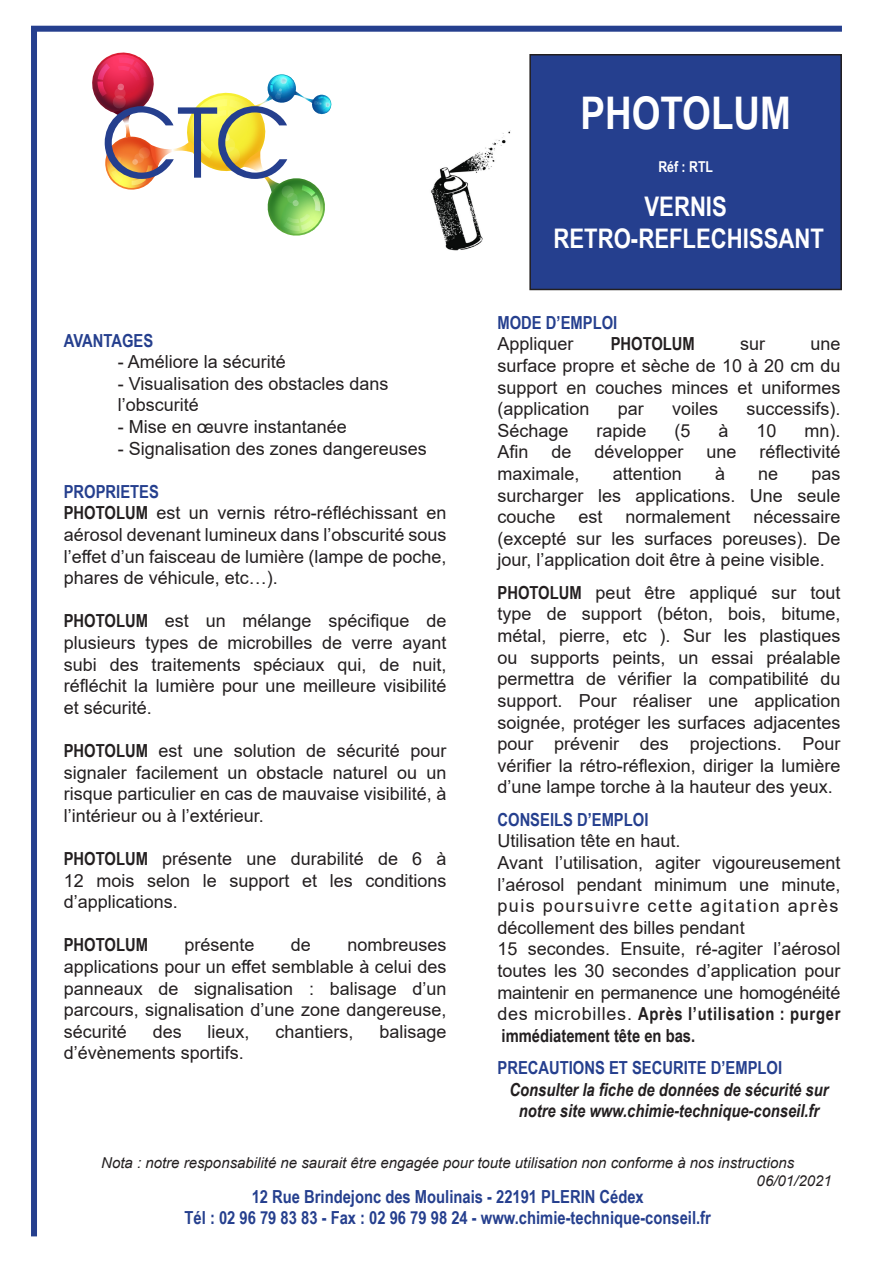
<style>
.page{position:relative;width:893px;height:1263px;background:#fff}
.page>*{position:absolute;margin:0;border:0;box-sizing:border-box;transform-origin:0 0}
.t1{font:700 45px "Arial Narrow";color:#fff}
.t2{font:700 27px "Arial Narrow";color:#fff}
.t3{font:18px/21.6px "Arial";color:#231f20}
.t4{font:700 18px "Arial Narrow";color:#253f8e}
.t5{font:italic 700 18px/21.6px "Arial Narrow";color:#231f20;text-align:center}
.t6{font:700 18px "Arial Narrow";color:#231f20}
.t7{font:italic 15px "Arial";color:#231f20}
.t8{font:700 15px "Arial Narrow";color:#fff}
.s1{font-family:"Arial Narrow";font-weight:700}
</style>
<div class="page">
<div style="left:530px;top:55px;width:311px;height:234px;background:#253f8e"></div>
<div style="left:529px;top:54px;width:313px;height:236px;border:2px solid #231f20"></div>
<div style="left:31px;top:26px;width:811px;height:6px;background:#253f8e"></div>
<div style="left:31px;top:29px;width:6px;height:1207px;background:#253f8e"></div>
<img style="left:92px;top:52px;width:240px;height:184px">
<img style="left:430px;top:130px;width:81px;height:121px">
<p class="t4" style="left:64px;top:327px;width:91px">AVANTAGES</p>
<p class="t3" style="left:118px;top:351px;width:170px">- Améliore la sécurité</p>
<p class="t3" style="left:118px;top:372px;width:272px">- Visualisation des obstacles dans</p>
<p class="t3" style="left:118px;top:394px;width:83px">l’obscurité</p>
<p class="t3" style="left:118px;top:416px;width:231px">- Mise en œuvre instantanée</p>
<p class="t3" style="left:118px;top:437px;width:311px">- Signalisation des zones dangereuses</p>
<p class="t4" style="left:64px;top:478px;width:97px">PROPRIETES</p>
<p class="t3" style="left:64px;top:502px;width:384px;text-align:justify"><span class="s1">PHOTOLUM</span> est un vernis rétro-réfléchissant en aérosol devenant lumineux dans l’obscurité sous l’effet d’un faisceau de lumière (lampe de poche, phares de véhicule, etc…).</p>
<p class="t3" style="left:64px;top:610px;width:384px"><span class="s1">PHOTOLUM</span> est un mélange spécifique de</p>
<p class="t3" style="left:64px;top:632px;width:384px">plusieurs types de microbilles de verre ayant subi des traitements spéciaux qui, de nuit,</p>
<p class="t3" style="left:64px;top:675px;width:384px">réfléchit la lumière pour une meilleure visibilité et sécurité.</p>
<p class="t3" style="left:64px;top:740px;width:384px;text-align:justify"><span class="s1">PHOTOLUM</span> est une solution de sécurité pour signaler facilement un obstacle naturel ou un risque particulier en cas de mauvaise visibilité, à l’intérieur ou à l’extérieur.</p>
<p class="t3" style="left:64px;top:848px;width:384px"><span class="s1">PHOTOLUM</span> présente une durabilité de 6 à</p>
<p class="t3" style="left:64px;top:869px;width:384px">12 mois selon le support et les conditions</p>
<p class="t3" style="left:64px;top:891px;width:116px">d’applications.</p>
<p class="t6" style="left:64px;top:931px;width:86px">PHOTOLUM</p>
<p class="t3" style="left:184px;top:934px;width:72px">présente</p>
<p class="t3" style="left:291px;top:934px;width:22px">de</p>
<p class="t3" style="left:347px;top:934px;width:101px">nombreuses</p>
<p class="t3" style="left:64px;top:956px;width:384px">applications pour un effet semblable à celui des</p>
<p class="t3" style="left:64px;top:977px;width:384px">panneaux de signalisation : balisage d’un</p>
<p class="t3" style="left:64px;top:999px;width:384px">parcours, signalisation d’une zone dangereuse,</p>
<p class="t3" style="left:64px;top:1020px;width:65px">sécurité</p>
<p class="t3" style="left:153px;top:1020px;width:31px">des</p>
<p class="t3" style="left:208px;top:1020px;width:44px">lieux,</p>
<p class="t3" style="left:275px;top:1020px;width:80px">chantiers,</p>
<p class="t3" style="left:379px;top:1020px;width:69px">balisage</p>
<p class="t3" style="left:64px;top:1042px;width:182px">d’évènements sportifs.</p>
<p class="t1" style="left:580px;top:79px;width:212px">PHOTOLUM</p>
<p class="t8" style="left:658px;top:156px;width:56px">Réf : RTL</p>
<p class="t2" style="left:644px;top:186px;width:84px">VERNIS</p>
<p class="t2" style="left:553px;top:218px;width:272px">RETRO-REFLECHISSANT</p>
<p class="t4" style="left:497px;top:309px;width:121px">MODE D’EMPLOI</p>
<p class="t3" style="left:497px;top:333px;width:78px">Appliquer</p>
<p class="t6" style="left:611px;top:330px;width:86px">PHOTOLUM</p>
<p class="t3" style="left:740px;top:333px;width:27px">sur</p>
<p class="t3" style="left:810px;top:333px;width:32px">une</p>
<p class="t3" style="left:497px;top:355px;width:344px">surface propre et sèche de 10 à 20 cm du</p>
<p class="t3" style="left:497px;top:376px;width:344px">support en couches minces et uniformes</p>
<p class="t3" style="left:497px;top:398px;width:94px">(application</p>
<p class="t3" style="left:618px;top:398px;width:28px">par</p>
<p class="t3" style="left:672px;top:398px;width:48px">voiles</p>
<p class="t3" style="left:746px;top:398px;width:96px">successifs).</p>
<p class="t3" style="left:497px;top:420px;width:73px">Séchage</p>
<p class="t3" style="left:596px;top:420px;width:52px">rapide</p>
<p class="t3" style="left:674px;top:420px;width:18px">(5</p>
<p class="t3" style="left:718px;top:420px;width:12px">à</p>
<p class="t3" style="left:756px;top:420px;width:22px">10</p>
<p class="t3" style="left:804px;top:420px;width:38px">mn).</p>
<p class="t3" style="left:497px;top:441px;width:33px">Afin</p>
<p class="t3" style="left:551px;top:441px;width:22px">de</p>
<p class="t3" style="left:594px;top:441px;width:91px">développer</p>
<p class="t3" style="left:706px;top:441px;width:32px">une</p>
<p class="t3" style="left:759px;top:441px;width:83px">réflectivité</p>
<p class="t3" style="left:497px;top:463px;width:84px">maximale,</p>
<p class="t3" style="left:613px;top:463px;width:71px">attention</p>
<p class="t3" style="left:715px;top:463px;width:12px">à</p>
<p class="t3" style="left:758px;top:463px;width:22px">ne</p>
<p class="t3" style="left:811px;top:463px;width:31px">pas</p>
<p class="t3" style="left:497px;top:484px;width:344px">surcharger les applications. Une seule couche</p>
<p class="t3" style="left:578px;top:506px;width:26px">est</p>
<p class="t3" style="left:625px;top:506px;width:107px">normalement</p>
<p class="t3" style="left:753px;top:506px;width:89px">nécessaire</p>
<p class="t3" style="left:497px;top:528px;width:344px">(excepté sur les surfaces poreuses). De jour, l’application doit être à peine visible.</p>
<p class="t3" style="left:497px;top:582px;width:344px"><span class="s1">PHOTOLUM</span> peut être appliqué sur tout type de support (béton, bois, bitume,</p>
<p class="t3" style="left:497px;top:625px;width:344px">métal, pierre, etc ). Sur les plastiques ou supports peints, un essai préalable</p>
<p class="t3" style="left:497px;top:668px;width:344px">permettra de vérifier la compatibilité du support. Pour réaliser une application</p>
<p class="t3" style="left:497px;top:711px;width:344px">soignée, protéger les surfaces adjacentes pour prévenir des projections. Pour</p>
<p class="t3" style="left:497px;top:754px;width:344px">vérifier la rétro-réflexion, diriger la lumière d’une lampe torche à la hauteur des yeux.</p>
<p class="t4" style="left:497px;top:806px;width:152px">CONSEILS D’EMPLOI</p>
<p class="t3" style="left:497px;top:830px;width:185px">Utilisation tête en haut.</p>
<p class="t3" style="left:497px;top:852px;width:344px;text-align:justify">Avant l’utilisation, agiter vigoureusement l’aérosol pendant minimum une minute, puis poursuivre cette agitation après</p>
<p class="t3" style="left:497px;top:916px;width:249px">décollement des billes pendant</p>
<p class="t3" style="left:497px;top:938px;width:344px;text-align:justify">15 secondes. Ensuite, ré-agiter l’aérosol toutes les 30 secondes d’application pour maintenir en permanence une homogénéité des microbilles. <span class="s1">Après l’utilisation : purger</span></p>
<p class="t6" style="left:502px;top:1022px;width:195px">immédiatement tête en bas.</p>
<p class="t4" style="left:497px;top:1054px;width:286px">PRECAUTIONS ET SECURITE D’EMPLOI</p>
<p class="t5" style="left:509px;top:1078px;width:321px">Consulter la fiche de données de sécurité sur notre site www.chimie-technique-conseil.fr</p>
<p class="t7" style="left:101px;top:1152px;width:694px">Nota : notre responsabilité ne saurait être engagée pour toute utilisation non conforme à nos instructions</p>
<p class="t7" style="left:757px;top:1170px;width:77px">06/01/2021</p>
<p class="t4" style="left:252px;top:1183px;width:394px">12 Rue Brindejonc des Moulinais - 22191 PLERIN Cédex</p>
<p class="t4" style="left:185px;top:1204px;width:528px">Tél : 02 96 79 83 83 - Fax : 02 96 79 98 24 - www.chimie-technique-conseil.fr</p>
</div>
